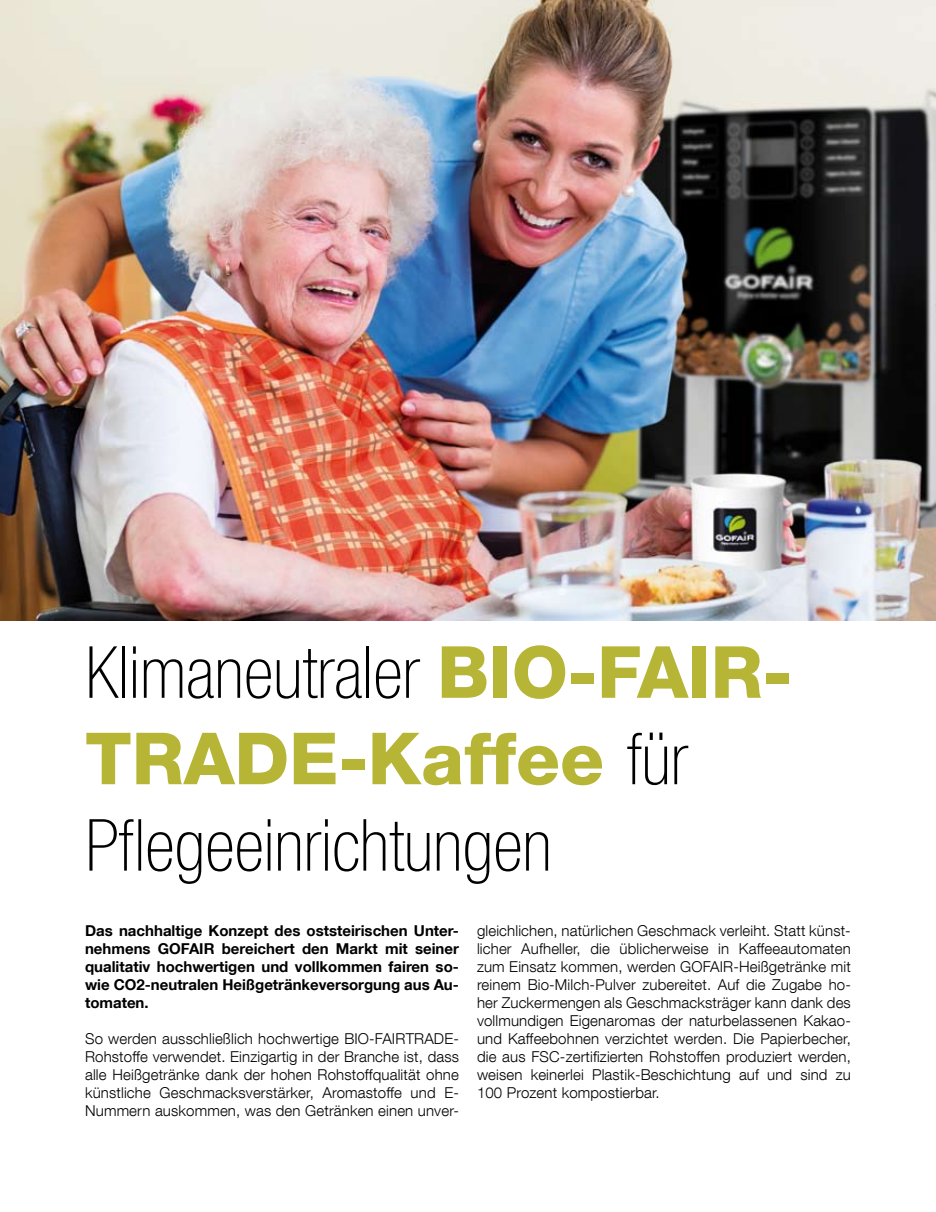
<style>
.page{position:relative;width:936px;height:1212px;background:#fff}
.page>*{position:absolute;margin:0;border:0;box-sizing:border-box;transform-origin:0 0}
.t1{font:100 condensed 72px/86.4px "Helvetica Neue LT Com";color:#000}
.t2{font:300 15px/18px "Helvetica Neue LT Com";letter-spacing:.01em;color:#000;text-align:justify}
.t3{font:700 15px/18px "Helvetica Neue LT Com";color:#000;text-align:justify}
.s1{font-weight:800;font-stretch:normal;color:#b6b536}
</style>
<div class="page">
<img style="left:0;top:0;width:935px;height:620px">
<h1 class="t1" style="left:85px;top:629px;width:708px">Klimaneutraler <span class="s1">BIO-FAIR-<br>TRADE-Kaffee</span> für<br>Pflegeeinrichtungen</h1>
<p class="t3" style="left:85px;top:921px;width:375px">Das nachhaltige Konzept des oststeirischen Unter&shy;nehmens GOFAIR bereichert den Markt mit seiner qualitativ hochwertigen und vollkommen fairen so&shy;wie CO2-neutralen Heißgetränkeversorgung aus Au&shy;tomaten.</p>
<p class="t2" style="left:85px;top:1029px;width:375px">So werden ausschließlich hochwertige BIO-FAIRTRADE-Rohstoffe verwendet. Einzigartig in der Branche ist, dass alle Heißgetränke dank der hohen Rohstoffqualität ohne künstliche Geschmacksverstärker, Aromastoffe und E-Nummern auskommen, was den Getränken einen unver-</p>
<p class="t2" style="left:477px;top:921px;width:375px;text-align:left">gleichlichen, natürlichen Geschmack verleiht. Statt künst--- licher Aufheller, die üblicherweise in Kaffeeautomaten zum Einsatz kommen, werden GOFAIR-Heißgetränke mit reinem Bio-Milch-Pulver zubereitet. Auf die Zugabe ho&shy;her Zuckermengen als Geschmacksträger kann dank des vollmundigen Eigenaromas der naturbelassenen Kakao&shy;und Kaffeebohnen verzichtet werden. Die Papierbecher, die aus FSC-zertifizierten Rohstoffen produziert werden, weisen keinerlei Plastik-Beschichtung auf und sind zu 100 Prozent kompostierbar.</p>
</div>
